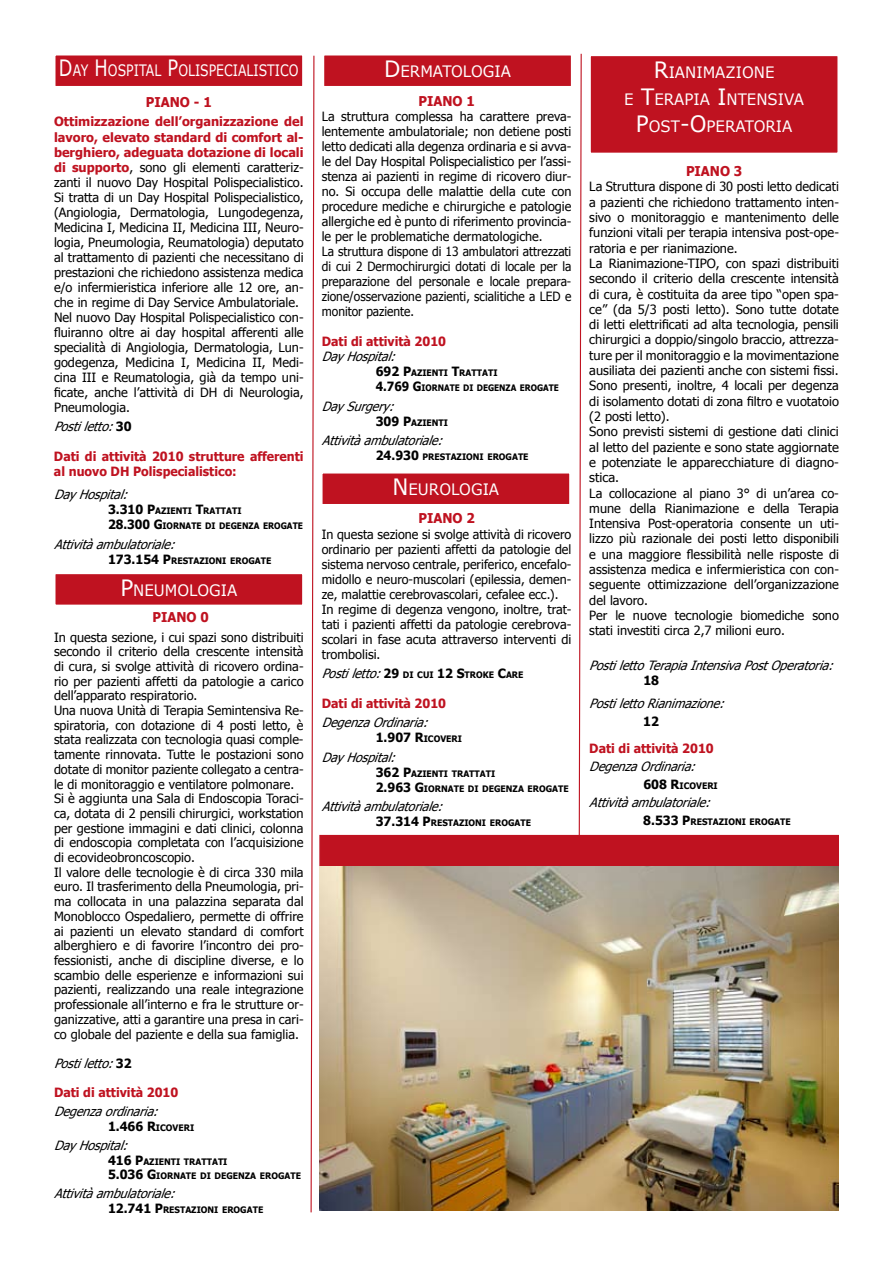
<style>
.page{position:relative;width:893px;height:1263px;background:#fff}
.page>*{position:absolute;margin:0;border:0;box-sizing:border-box;transform-origin:0 0}
.t1{font:15.75px/27px "Verdana";color:#fff;text-align:center;scale:.95 1}
.t2{font:15.75px "Verdana";color:#fff;scale:.79 1}
.t3{font:700 13.5px "Tahoma";color:#bf1220}
.t4{font:12.75px/15px "Tahoma";color:#000}
.t5{font:italic 12.75px "Tahoma";color:#000}
.t6{font:700 12.75px/15px "Tahoma";color:#bf1220}
.t7{font:700 12.75px "Tahoma";color:#000}
.t8{font:700 8.85px/15px "Tahoma";color:#000}
.s1{font-size:22.5px}
.s2{font-size:12.75px}
.s3{font-weight:700;color:#bf1220}
.s4{font-weight:700;font-style:normal}
.s5{font-weight:400;font-style:italic;font-size:12.75px}
</style>
<div class="page">
<svg style="left:577px;top:53px;width:5px;height:1158px"></svg>
<div style="left:319px;top:835px;width:520px;height:33px;background:#bf1220"></div>
<svg style="left:310px;top:55px;width:5px;height:1158px"></svg>
<div style="left:54px;top:54px;width:250px;height:33px;background:#bf1220;border:2px solid #fff"></div>
<div style="left:323px;top:54px;width:249px;height:33px;background:#bf1220;border:2px solid #fff"></div>
<div style="left:589px;top:55px;width:250px;height:99px;background:#bf1220;border:2px solid #fff"></div>
<img style="left:319px;top:866px;width:520px;height:344px">
<div style="left:54px;top:573px;width:250px;height:33px;background:#bf1220;border:2px solid #fff"></div>
<div style="left:321px;top:472px;width:250px;height:33px;background:#bf1220;border:2px solid #fff"></div>
<p class="t2" style="left:59px;top:60px;width:305px"><span class="s1">D</span>AY <span class="s1">H</span>OSPITAL <span class="s1">P</span>OLISPECIALISTICO</p>
<p class="t1" style="left:384px;top:57px;width:135px"><span class="s1">D</span>ERMATOLOGIA</p>
<p class="t1" style="left:624px;top:58px;width:191px"><span class="s1">R</span>IANIMAZIONE<br>E <span class="s1">T</span>ERAPIA <span class="s1">I</span> NTENSIVA<br><span class="s1">P</span>OST<span class="s1">-O</span> PERATORIA</p>
<p class="t3" style="left:418px;top:92px;width:58px">PIANO 1</p>
<p class="t4" style="left:322px;top:109px;width:251px">La struttura complessa ha carattere preva&shy;lentemente ambulatoriale; non detiene posti letto dedicati alla degenza ordinaria e si avva&shy;le del Day Hospital Polispecialistico per l’assi&shy;stenza ai pazienti in regime di ricovero diur&shy;no. Si occupa delle malattie della cute con procedure mediche e chirurgiche e patologie allergiche ed è punto di riferimento provincia&shy;le per le problematiche dermatologiche.<br>La struttura dispone di 13 ambulatori attrezzati di cui 2 Dermochirurgici dotati di locale per la preparazione del personale e locale prepara&shy;zione/osservazione pazienti, scialitiche a LED e monitor paziente.</p>
<p class="t6" style="left:322px;top:333px;width:126px">Dati di attività 2010</p>
<p class="t5" style="left:322px;top:348px;width:80px">Day Hospital:</p>
<p class="t8" style="left:376px;top:365px;width:185px"><span class="s2">692 P</span>AZIENTI <span class="s2">T</span>RATTATI<br><span class="s2">4.769 G</span>IORNATE DI DEGENZA EROGATE</p>
<p class="t5" style="left:322px;top:397px;width:79px">Day Surgery :</p>
<p class="t8" style="left:376px;top:414px;width:74px"><span class="s2">309 P</span>AZIENTI</p>
<p class="t5" style="left:322px;top:432px;width:127px">Attivitàambulatoriale:</p>
<p class="t8" style="left:376px;top:448px;width:154px"><span class="s2">24.930</span> PRESTAZIONI EROGATE</p>
<p class="t3" style="left:146px;top:92px;width:67px">PIANO - 1</p>
<p class="t4" style="left:54px;top:114px;width:251px"><span class="s3">Ottimizzazione dell’organizzazione del lavoro, elevato standard di comfort al&shy;berghiero, adeguata dotazione di locali di supporto</span>, sono gli elementi caratteriz&shy;zanti il nuovo Day Hospital Polispecialistico.<br>Si tratta di un Day Hospital Polispecialistico, (Angiologia, Dermatologia, Lungodegenza, Medicina I, Medicina II, Medicina III, Neuro&shy;logia, Pneumologia, Reumatologia) deputato al trattamento di pazienti che necessitano di prestazioni che richiedono assistenza medica e/o infermieristica inferiore alle 12 ore, an&shy;che in regime di Day Service Ambulatoriale.<br>Nel nuovo Day Hospital Polispecialistico con&shy;fluiranno oltre ai day hospital afferenti alle specialità di Angiologia, Dermatologia, Lun&shy;godegenza, Medicina I, Medicina II, Medi&shy;cina III e Reumatologia, già da tempo uni&shy;ficate, anche l’attività di DH di Neurologia, Pneumologia.</p>
<p class="t5" style="left:54px;top:418px;width:79px">Postiletto:<span class="s4">3 0</span></p>
<p class="t6" style="left:54px;top:448px;width:251px">Dati di attività 2010 strutture afferenti al nuovo DH Polispecialistico:</p>
<p class="t5" style="left:54px;top:486px;width:80px">Day Hospital:</p>
<p class="t8" style="left:108px;top:503px;width:197px"><span class="s2">3.310 P</span>AZIENTI <span class="s2">T</span>RATTATI<br><span class="s2">28.300 G</span>IORNATE DI DEGENZA EROGATE</p>
<p class="t5" style="left:54px;top:535px;width:127px">Attivitàambulatoriale:</p>
<p class="t8" style="left:108px;top:552px;width:165px"><span class="s2">173.154 P</span>RESTAZIONI EROGATE</p>
<p class="t3" style="left:686px;top:162px;width:58px">PIANO 3</p>
<p class="t4" style="left:589px;top:179px;width:251px">La Struttura dispone di 30 posti letto dedicati a pazienti che richiedono trattamento inten&shy;sivo o monitoraggio e mantenimento delle funzioni vitali per terapia intensiva post-ope&shy;ratoria e per rianimazione.<br>La Rianimazione-TIPO, con spazi distribuiti secondo il criterio della crescente intensità di cura, è costituita da aree tipo “open spa&shy;ce” (da 5/3 posti letto). Sono tutte dotate di letti elettrificati ad alta tecnologia, pensili chirurgici a doppio/singolo braccio, attrezza&shy;ture per il monitoraggio e la movimentazione ausiliata dei pazienti anche con sistemi fissi.<br>Sono presenti, inoltre, 4 locali per degenza di isolamento dotati di zona filtro e vuotatoio (2 posti letto).<br>Sono previsti sistemi di gestione dati clinici al letto del paziente e sono state aggiornate e potenziate le apparecchiature di diagno&shy;stica.<br>La collocazione al piano 3° di un’area co&shy;mune della Rianimazione e della Terapia Intensiva Post-operatoria consente un uti&shy;lizzo più razionale dei posti letto disponibili e una maggiore flessibilità nelle risposte di assistenza medica e infermieristica con con&shy;seguente ottimizzazione dell’organizzazione del lavoro.<br>Per le nuove tecnologie biomediche sono stati investiti circa 2,7 milioni euro.</p>
<p class="t5" style="left:589px;top:657px;width:250px">PostilettoTerapiaIntensivaPostOperatoria:</p>
<p class="t7" style="left:643px;top:671px;width:17px">18</p>
<p class="t5" style="left:589px;top:695px;width:141px">PostilettoRianimazione:</p>
<p class="t7" style="left:643px;top:713px;width:17px">12</p>
<p class="t6" style="left:589px;top:740px;width:126px">Dati di attività 2010</p>
<p class="t5" style="left:589px;top:758px;width:113px">DegenzaOrdinaria:</p>
<p class="t8" style="left:643px;top:777px;width:76px"><span class="s2">608 R</span>ICOVERI</p>
<p class="t5" style="left:589px;top:794px;width:127px">Attivitàambulatoriale:</p>
<p class="t8" style="left:643px;top:813px;width:149px"><span class="s2">8.533 P</span>RESTAZIONI EROGATE</p>
<p class="t1" style="left:393px;top:475px;width:114px"><span class="s1">N</span> EUROLOGIA</p>
<p class="t3" style="left:418px;top:509px;width:58px">PIANO 2</p>
<p class="t4" style="left:322px;top:526px;width:251px">In questa sezione si svolge attività di ricovero ordinario per pazienti affetti da patologie del sistema nervoso centrale, periferico, encefalo&shy;midollo e neuro-muscolari (epilessia, demen&shy;ze, malattie cerebrovascolari, cefalee ecc.).<br>In regime di degenza vengono, inoltre, trat&shy;tati i pazienti affetti da patologie cerebrova&shy;scolari in fase acuta attraverso interventi di trombolisi.</p>
<p class="t8" style="left:322px;top:667px;width:203px"><span class="s5">Postiletto:</span><span class="s2">29</span> DI CUI <span class="s2">12 S</span>TROKE <span class="s2">C</span>ARE</p>
<p class="t6" style="left:322px;top:695px;width:126px">Dati di attività 2010</p>
<p class="t5" style="left:322px;top:714px;width:113px">DegenzaOrdinaria:</p>
<p class="t8" style="left:376px;top:731px;width:88px"><span class="s2">1.907 R</span>ICOVERI</p>
<p class="t5" style="left:322px;top:748px;width:80px">Day Hospital:</p>
<p class="t8" style="left:376px;top:765px;width:195px"><span class="s2">362 P</span>AZIENTI TRATTATI<br><span class="s2">2.963 G</span>IORNATE DI DEGENZA EROGATE</p>
<p class="t5" style="left:322px;top:798px;width:127px">Attivitàambulatoriale:</p>
<p class="t8" style="left:376px;top:814px;width:157px"><span class="s2">37.314 P</span>RESTAZIONI EROGATE</p>
<p class="t1" style="left:120px;top:576px;width:125px"><span class="s1">P</span>NEUMOLOGIA</p>
<p class="t3" style="left:153px;top:608px;width:58px">PIANO 0</p>
<p class="t4" style="left:54px;top:629px;width:251px">In questa sezione, i cui spazi sono distribuiti secondo il criterio della crescente intensità di cura, si svolge attività di ricovero ordina&shy;rio per pazienti affetti da patologie a carico dell’apparato respiratorio.<br>Una nuova Unità di Terapia Semintensiva Re&shy;spiratoria, con dotazione di 4 posti letto, è stata realizzata con tecnologia quasi comple&shy;tamente rinnovata. Tutte le postazioni sono dotate di monitor paziente collegato a centra&shy;le di monitoraggio e ventilatore polmonare.<br>Si è aggiunta una Sala di Endoscopia Toraci&shy;ca, dotata di 2 pensili chirurgici, workstation per gestione immagini e dati clinici, colonna di endoscopia completata con l’acquisizione di ecovideobroncoscopio.<br>Il valore delle tecnologie è di circa 330 mila euro. Il trasferimento della Pneumologia, pri&shy;ma collocata in una palazzina separata dal Monoblocco Ospedaliero, permette di offrire ai pazienti un elevato standard di comfort alberghiero e di favorire l’incontro dei pro&shy;fessionisti, anche di discipline diverse, e lo scambio delle esperienze e informazioni sui pazienti, realizzando una reale integrazione professionale all’interno e fra le strutture or&shy;ganizzative, atti a garantire una presa in cari&shy;co globale del paziente e della sua famiglia.</p>
<p class="t5" style="left:54px;top:1055px;width:79px">Postiletto:<span class="s4">3 2</span></p>
<p class="t6" style="left:54px;top:1084px;width:126px">Dati di attività 2010</p>
<p class="t5" style="left:54px;top:1103px;width:111px">Degenzaordinaria:</p>
<p class="t8" style="left:108px;top:1120px;width:88px"><span class="s2">1.466 R</span>ICOVERI</p>
<p class="t5" style="left:54px;top:1137px;width:80px">Day Hospital:</p>
<p class="t8" style="left:108px;top:1153px;width:195px"><span class="s2">416 P</span>AZIENTI TRATTATI<br><span class="s2">5.036 G</span>IORNATE DI DEGENZA EROGATE</p>
<p class="t5" style="left:54px;top:1185px;width:127px">Attivitàambulatoriale:</p>
<p class="t8" style="left:108px;top:1202px;width:157px"><span class="s2">12.741 P</span>RESTAZIONI EROGATE</p>
</div>
